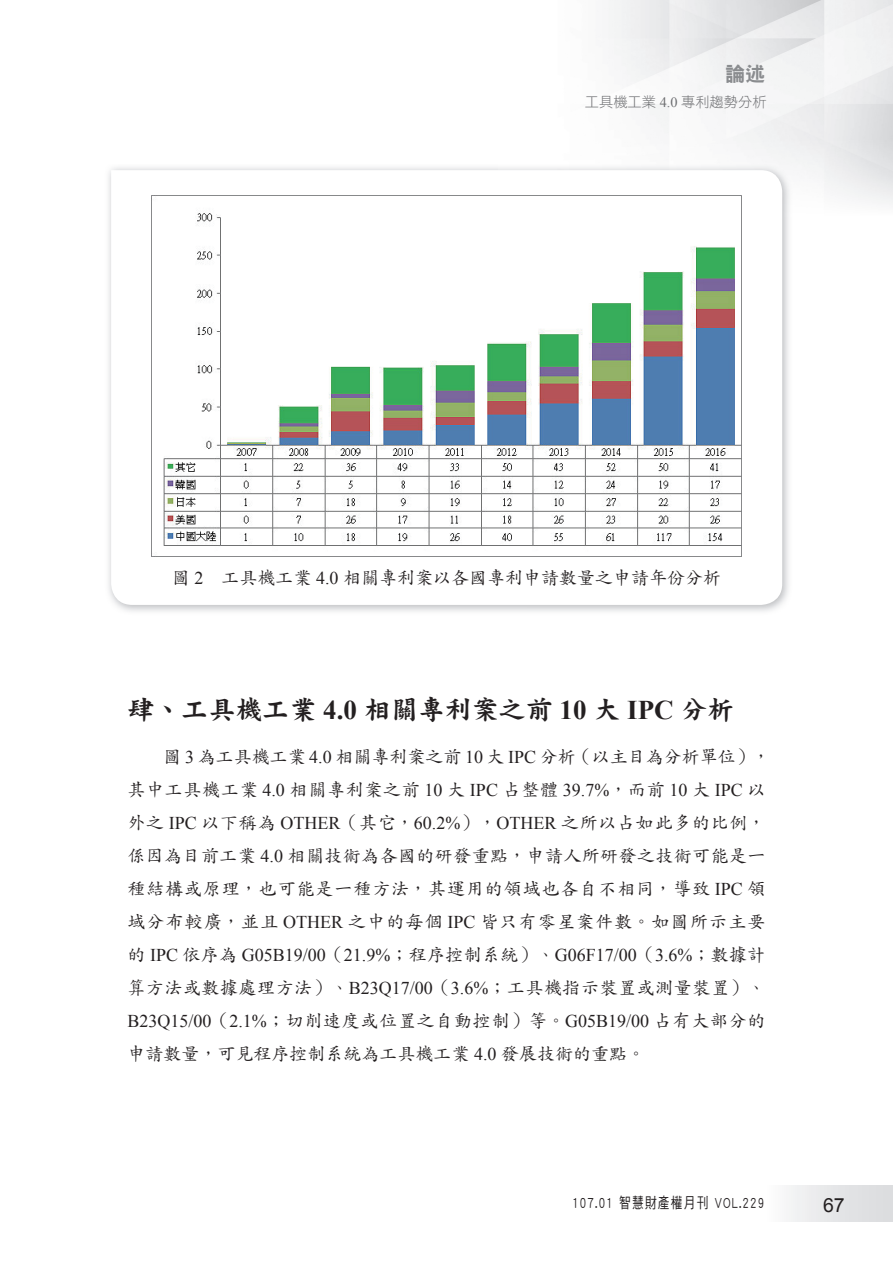
<style>
.page{position:relative;width:893px;height:1263px;background:#fff}
.page>*{position:absolute;margin:0;border:0;box-sizing:border-box;transform-origin:0 0}
.t1{font:27px "DF Kai Shu Std W9 E Ten B5 H";color:#231f20}
.t2{font:20.25px "DF Hei Std W9 E Ten B5 H";color:#8a8c8f}
.t3{font:19.5px "Arial";color:#231f20}
.t4{font:18px/33px "DF Kai Shu Std W5 E Ten B5 H";letter-spacing:.04em;color:#231f20}
.t5{font:18px/33px "DF Kai Shu Std W5 E Ten B5 H";letter-spacing:.02em;color:#231f20;text-align:justify}
.t6{font:18px "Times New Roman";color:#231f20}
.t7{font:18px "DF Kai Shu Std W5 E Ten B5 H";color:#231f20}
.t8{font:15px "DF Hei Std W5 E Ten B5 H";letter-spacing:.1em;color:#231f20;scale:.78 1}
.t9{font:14.25px "DF Hei Std W3 E Ten B5 H";color:#6c6d70}
.s1{font-family:"Times New Roman"}
.s2{font-family:"Times New Roman";font-weight:700}
.s3{font-family:"DF Kai Shu Std W5 E Ten B5 H"}
</style>
<div class="page">
<div style="left:765px;top:1186px;width:127px;height:35px;background:linear-gradient(to right,#fbfbfb,#d7d9db)"></div>
<svg style="left:111px;top:170px;width:671px;height:435px"></svg>
<img style="left:151px;top:196px;width:590px;height:360px">
<p class="t2" style="left:725px;top:66px;width:42px">論述</p>
<p class="t9" style="left:585px;top:97px;width:183px">工具機工業 <span class="s1">4.0</span> 專利趨勢分析</p>
<p class="t7" style="left:172px;top:571px;width:550px">圖 <span class="s1">2</span>　工具機工業 <span class="s1">4.0</span> 相關專利案以各國專利申請數量之申請年份分析</p>
<h1 class="t1" style="left:127px;top:698px;width:608px">肆、工具機工業 <span class="s2">4.0</span> 相關專利案之前 <span class="s2">10</span> 大 <span class="s2">IPC</span> 分析</h1>
<p class="t4" style="left:127px;top:742px;width:644px;text-indent:36px">圖 <span class="s1">3</span> 為工具機工業 <span class="s1">4.0</span> 相關專利案之前 <span class="s1">10</span> 大 <span class="s1">IPC</span> 分析（以主目為分析單位），其中工具機工業 <span class="s1">4.0</span> 相關專利案之前 <span class="s1">10</span> 大 <span class="s1">IPC</span> 占整體 <span class="s1">39.7%</span>，而前 <span class="s1">10</span> 大 <span class="s1">IPC</span> 以外之 <span class="s1">IPC</span> 以下稱為 <span class="s1">OTHER</span>（其它，<span class="s1">60.2%</span>），<span class="s1">OTHER</span> 之所以占如此多的比例，係因為目前工業 <span class="s1">4.0</span> 相關技術為各國的研發重點，申請人所研發之技術可能是ㄧ種結構或原理，也可能是ㄧ種方法，其運用的領域也各自不相同，導致 <span class="s1">IPC</span> 領域分布較廣，並且 <span class="s1">OTHER</span> 之中的每個 <span class="s1">IPC</span> 皆只有零星案件數。如圖所示主要</p>
<p class="t6" style="left:127px;top:945px;width:639px"><span class="s3">的</span> IPC <span class="s3">依序為</span> G05B19/00<span class="s3">（</span>21.9%<span class="s3">；程序控制系統）、</span>G06F17/00<span class="s3">（</span>3.6%<span class="s3">；數據計</span></p>
<p class="t5" style="left:127px;top:973px;width:639px">算方法或數據處理方法）、<span class="s1">B23Q17/00</span>（<span class="s1">3.6%</span>；工具機指示裝置或測量裝置）、<span class="s1">B23Q15/00</span>（<span class="s1">2.1%</span>；切削速度或位置之自動控制）等。<span class="s1">G05B19/00</span> 占有大部分的申請數量，可見程序控制系統為工具機工業 <span class="s1">4.0</span> 發展技術的重點。</p>
<p class="t8" style="left:572px;top:1197px;width:248px">107.01 智慧財產權月刊 VOL.229</p>
<p class="t3" style="left:823px;top:1194px;width:23px">67</p>
</div>
